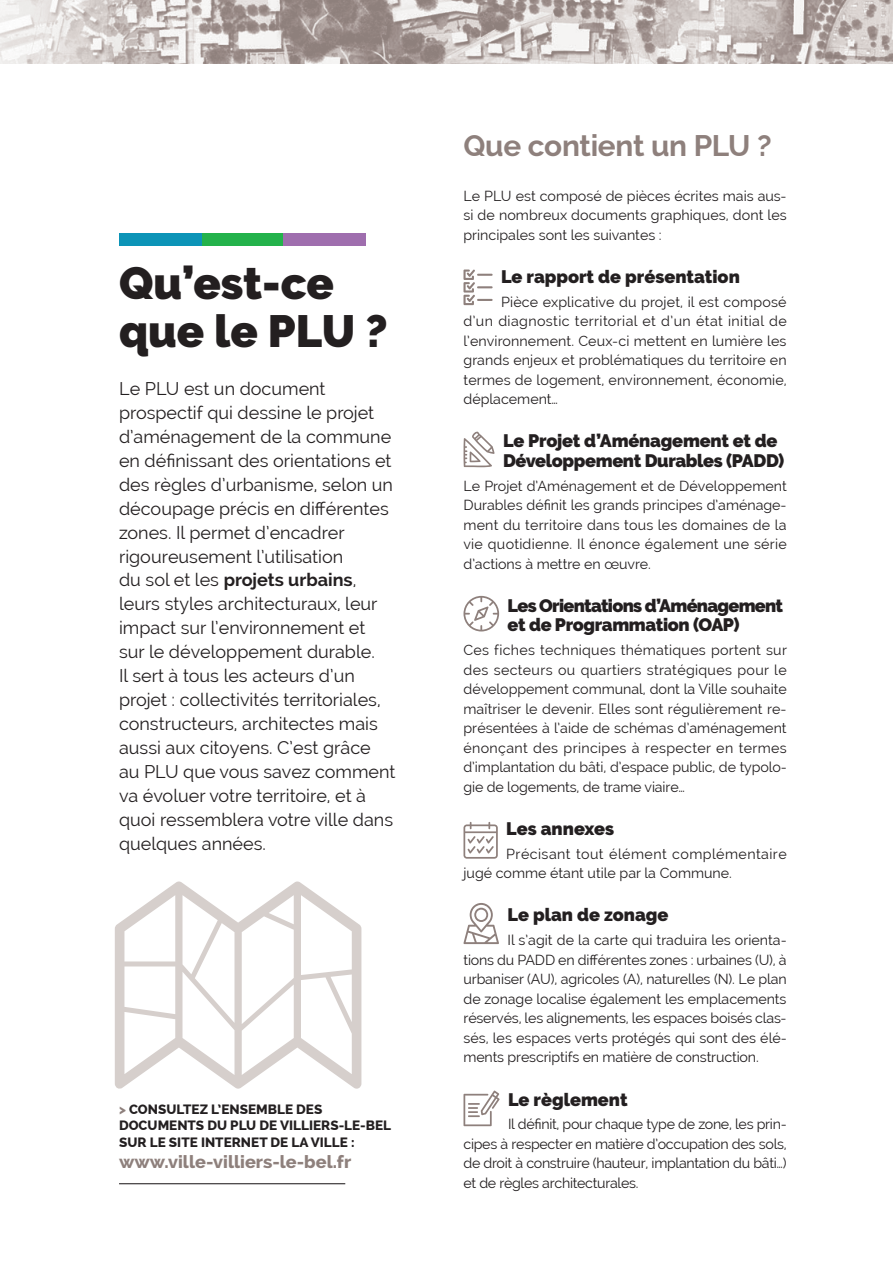
<style>
.page{position:relative;width:893px;height:1263px;background:#fff}
.page>*{position:absolute;margin:0;border:0;box-sizing:border-box;transform-origin:0 0}
.t1{font:900 45px/48px "Raleway";color:#231f20}
.t2{font:700 29.85px "Raleway";letter-spacing:-.01em;color:#8e807c}
.t3{font:18px/24px "Raleway";color:#231f20}
.t4{font:900 18px "Raleway";color:#231f20}
.t5{font:900 18px/19.5px "Raleway";letter-spacing:-.02em;color:#231f20}
.t6{font:900 18px/19.5px "Raleway";letter-spacing:-.04em;color:#231f20}
.t7{font:800 18px "Raleway";color:#8e807c}
.t8{font:14.25px/19.5px "Raleway";color:#231f20;text-align:justify}
.t9{font:14.25px/19.5px "Raleway";letter-spacing:.025em;color:#231f20}
.t10{font:800 13.5px/16.5px "Raleway";color:#231f20}
.s1{font-weight:700}
.s2{color:#8e807c}
</style>
<div class="page">
<svg style="left:115px;top:881px;width:246px;height:208px"></svg>
<img style="left:0;top:0;width:893px;height:64px">
<hr style="left:119px;top:1183px;width:226px;height:1px;background:#231f20">
<div style="left:201px;top:234px;width:82px;height:12px;background:#23b24b"></div>
<div style="left:283px;top:234px;width:83px;height:12px;background:#9f6eae"></div>
<div style="left:119px;top:234px;width:82px;height:12px;background:#0c94b7"></div>
<svg style="left:463px;top:903px;width:36px;height:41px"></svg>
<svg style="left:463px;top:596px;width:36px;height:35px"></svg>
<svg style="left:463px;top:269px;width:30px;height:36px"></svg>
<svg style="left:463px;top:822px;width:35px;height:37px"></svg>
<svg style="left:463px;top:1090px;width:37px;height:36px"></svg>
<svg style="left:463px;top:431px;width:32px;height:36px"></svg>
<h1 class="t1" style="left:119px;top:259px;width:270px">Qu’est-ce que le PLU ?</h1>
<p class="t3" style="left:119px;top:376px;width:278px">Le PLU est un document prospectif qui dessine le projet d’aménagement de la commune en définissant des orientations et des règles d’urbanisme, selon un découpage précis en différentes zones. Il permet d’encadrer rigoureusement l’utilisation<br>du sol et les <span class="s1">projets urbains</span>, leurs styles architecturaux, leur impact sur l’environnement et sur le développement durable.<br>Il sert à tous les acteurs d’un projet : collectivités territoriales, constructeurs, architectes mais aussi aux citoyens. C’est grâce au PLU que vous savez comment va évoluer votre territoire, et à quoi ressemblera votre ville dans quelques années.</p>
<p class="t10" style="left:119px;top:1101px;width:274px"><span class="s2">&gt;</span> CONSULTEZ L’ENSEMBLE DES<br>DOCUMENTS DU PLU DE VILLIERS-LE-BEL<br>SUR LE SITE INTERNET DE LA VILLE :</p>
<p class="t7" style="left:119px;top:1151px;width:234px">www.ville-villiers-le-bel.fr</p>
<h2 class="t2" style="left:463px;top:128px;width:310px">Que contient un PLU ?</h2>
<p class="t8" style="left:463px;top:186px;width:325px">Le PLU est composé de pièces écrites mais aus&shy;si de nombreux documents graphiques, dont les principales sont les suivantes :</p>
<p class="t4" style="left:501px;top:266px;width:240px">Le rapport de présentation</p>
<p class="t8" style="left:463px;top:292px;width:325px;text-indent:38px">Pièce explicative du projet, il est composé d’un diagnostic territorial et d’un état initial de l’environnement. Ceux-ci mettent en lumière les grands enjeux et problématiques du territoire en termes de logement, environnement, économie, déplacement…</p>
<p class="t5" style="left:503px;top:431px;width:283px">Le Projet d’Aménagement et de<br>Développement Durables (PADD)</p>
<p class="t8" style="left:463px;top:476px;width:325px">Le Projet d’Aménagement et de Développement Durables définit les grands principes d’aménage&shy;ment du territoire dans tous les domaines de la vie quotidienne. Il énonce également une série d’actions à mettre en œuvre.</p>
<p class="t6" style="left:508px;top:596px;width:277px">Les Orientations d’Aménagement et de Programmation (OAP)</p>
<p class="t8" style="left:463px;top:640px;width:325px">Ces fiches techniques thématiques portent sur des secteurs ou quartiers stratégiques pour le développement communal, dont la Ville souhaite maîtriser le devenir. Elles sont régulièrement re&shy;présentées à l’aide de schémas d’aménagement énonçant des principes à respecter en termes d’implantation du bâti, d’espace public, de typolo&shy;gie de logements, de trame viaire…</p>
<p class="t4" style="left:506px;top:818px;width:109px">Les annexes</p>
<p class="t9" style="left:463px;top:844px;width:325px;text-indent:43px">Précisant tout élément complémentaire jugé comme étant utile par la Commune.</p>
<p class="t4" style="left:507px;top:905px;width:162px">Le plan de zonage</p>
<p class="t8" style="left:463px;top:930px;width:325px;text-indent:44px">Il s’agit de la carte qui traduira les orienta&shy;tions du PADD en différentes zones : urbaines (U), à urbaniser (AU), agricoles (A), naturelles (N). Le plan de zonage localise également les emplacements réservés, les alignements, les espaces boisés clas&shy;sés, les espaces verts protégés qui sont des élé&shy;ments prescriptifs en matière de construction.</p>
<p class="t4" style="left:508px;top:1089px;width:121px">Le règlement</p>
<p class="t8" style="left:463px;top:1114px;width:325px;text-indent:45px">Il définit, pour chaque type de zone, les prin&shy;cipes à respecter en matière d’occupation des sols, de droit à construire (hauteur, implantation du bâti…) et de règles architecturales.</p>
</div>
